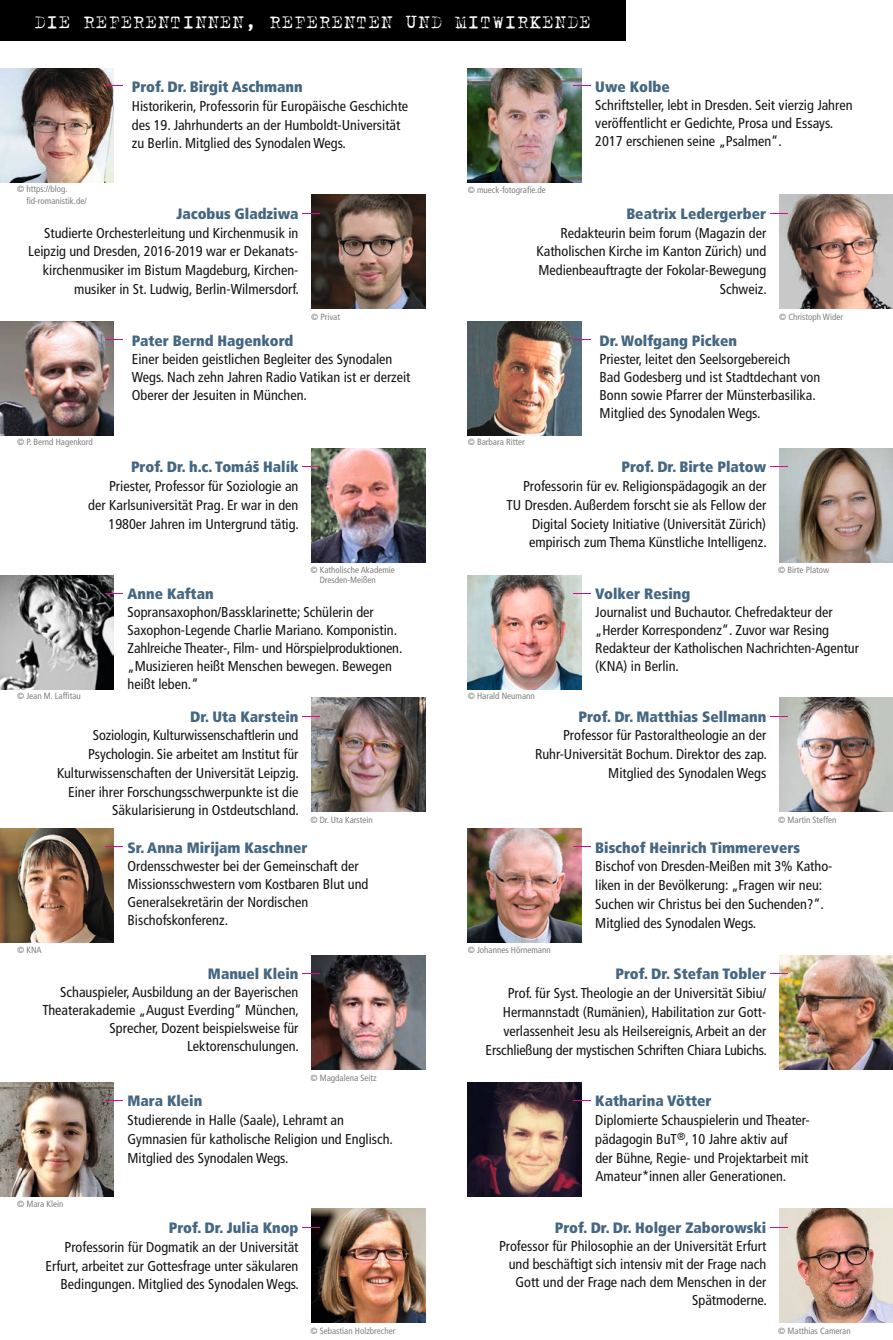
<style>
.page{position:relative;width:893px;height:1340px;background:#fff}
.page>*{position:absolute;margin:0;border:0;box-sizing:border-box;transform-origin:0 0}
.t1{font:21px "Trixie Text";letter-spacing:.04em;color:#fff}
.t2{font:900 condensed 15px "Frutiger LT Std";color:#456782}
.t3{font:condensed 14.25px/18.8px "Frutiger LT Std";color:#131413}
.t4{font:condensed 9px/9.8px "Frutiger LT Std";color:#818181}
</style>
<div class="page">
<div style="left:0;top:0;width:625px;height:40px;background:#000"></div>
<img style="left:0;top:1082px;width:114px;height:114px">
<img style="left:468px;top:1082px;width:114px;height:114px">
<img style="left:779px;top:1208px;width:114px;height:114px">
<img style="left:311px;top:448px;width:114px;height:114px">
<img style="left:779px;top:195px;width:114px;height:114px">
<img style="left:468px;top:321px;width:114px;height:114px">
<img style="left:468px;top:68px;width:114px;height:114px">
<img style="left:0;top:68px;width:114px;height:114px">
<img style="left:0;top:321px;width:114px;height:114px">
<img style="left:311px;top:195px;width:114px;height:114px">
<img style="left:0;top:828px;width:114px;height:114px">
<img style="left:311px;top:955px;width:114px;height:114px">
<img style="left:0;top:575px;width:114px;height:114px">
<img style="left:468px;top:575px;width:114px;height:114px">
<img style="left:779px;top:448px;width:114px;height:114px">
<img style="left:311px;top:697px;width:114px;height:114px">
<img style="left:779px;top:955px;width:114px;height:114px">
<img style="left:468px;top:828px;width:114px;height:114px">
<svg style="left:303px;top:213px;width:17px;height:1px"></svg>
<svg style="left:770px;top:213px;width:17px;height:1px"></svg>
<svg style="left:105px;top:339px;width:17px;height:1px"></svg>
<svg style="left:573px;top:339px;width:17px;height:1px"></svg>
<svg style="left:574px;top:85px;width:17px;height:1px"></svg>
<svg style="left:303px;top:466px;width:17px;height:1px"></svg>
<svg style="left:770px;top:466px;width:17px;height:1px"></svg>
<svg style="left:105px;top:593px;width:17px;height:1px"></svg>
<svg style="left:573px;top:593px;width:17px;height:1px"></svg>
<svg style="left:303px;top:716px;width:17px;height:1px"></svg>
<svg style="left:105px;top:846px;width:17px;height:1px"></svg>
<svg style="left:573px;top:846px;width:17px;height:1px"></svg>
<svg style="left:303px;top:973px;width:17px;height:1px"></svg>
<svg style="left:770px;top:973px;width:17px;height:1px"></svg>
<img style="left:779px;top:697px;width:114px;height:114px">
<img style="left:311px;top:1208px;width:114px;height:114px">
<svg style="left:105px;top:1100px;width:17px;height:1px"></svg>
<svg style="left:573px;top:1100px;width:17px;height:1px"></svg>
<svg style="left:770px;top:716px;width:17px;height:1px"></svg>
<h1 class="t1" style="left:34px;top:9px;width:311px">Die Referentinnen, REFERENTEN</h1>
<h1 class="t1" style="left:406px;top:9px;width:187px">und Mitwirkende</h1>
<p class="t2" style="left:132px;top:78px;width:172px">Prof. Dr. Birgit Aschmann</p>
<p class="t3" style="left:132px;top:97px;width:278px">Historikerin, Professorin für Europäische Geschichte des 19. Jahrhunderts an der Humboldt-Universität zu Berlin. Mitglied des Synodalen Wegs.</p>
<p class="t4" style="left:17px;top:184px;width:52px">© https://blog.</p>
<p class="t4" style="left:468px;top:185px;width:80px">© mueck-fotografie.de</p>
<p class="t4" style="left:26px;top:196px;width:62px">fid-romanistik.de/</p>
<p class="t2" style="left:595px;top:78px;width:76px">Uwe Kolbe</p>
<p class="t3" style="left:595px;top:96px;width:259px;line-height:18px">Schriftsteller, lebt in Dresden. Seit vierzig Jahren veröffentlicht er Gedichte, Prosa und Essays.<br>2017 erschienen seine „Psalmen“.</p>
<p class="t2" style="left:176px;top:204px;width:124px">Jacobus Gladziwa</p>
<p class="t3" style="left:28px;top:223px;width:272px;text-align:right">Studierte Orchesterleitung und Kirchenmusik in Leipzig und Dresden, 2016-2019 war er Dekanats&shy;kirchenmusiker im Bistum Magdeburg, Kirchen&shy;musiker in St. Ludwig, Berlin-Wilmersdorf.</p>
<p class="t2" style="left:626px;top:204px;width:141px">Beatrix Ledergerber</p>
<p class="t3" style="left:536px;top:223px;width:232px;text-align:right">Redakteurin beim forum (Magazin der<br>Katholischen Kirche im Kanton Zürich) und<br>Medienbeauftragte der Fokolar-Bewegung<br>Schweiz.</p>
<p class="t4" style="left:311px;top:312px;width:30px">© Privat</p>
<p class="t4" style="left:779px;top:312px;width:66px">© Christoph Wider</p>
<p class="t2" style="left:132px;top:331px;width:163px">Pater Bernd Hagenkord</p>
<p class="t3" style="left:132px;top:350px;width:280px;line-height:18px">Einer beiden geistlichen Begleiter des Synodalen<br>Wegs. Nach zehn Jahren Radio Vatikan ist er derzeit<br>Oberer der Jesuiten in München.</p>
<p class="t4" style="left:17px;top:437px;width:77px">© P. Bernd Hagenkord</p>
<p class="t4" style="left:468px;top:437px;width:59px">© Barbara Ritter</p>
<p class="t2" style="left:600px;top:331px;width:139px">Dr. Wolfgang Picken</p>
<p class="t3" style="left:600px;top:350px;width:222px;line-height:18px">Priester, leitet den Seelsorgebereich<br>Bad Godesberg und ist Stadtdechant von Bonn sowie Pfarrer der Münsterbasilika.<br>Mitglied des Synodalen Wegs.</p>
<p class="t2" style="left:131px;top:458px;width:169px">Prof. Dr. h.c. Tomáš Halík</p>
<p class="t3" style="left:88px;top:477px;width:212px;text-align:right">Priester, Professor für Soziologie an<br>der Karlsuniversität Prag. Er war in den<br>1980er Jahren im Untergrund tätig.</p>
<p class="t2" style="left:621px;top:458px;width:146px">Prof. Dr. Birte Platow</p>
<p class="t3" style="left:506px;top:477px;width:262px;text-align:right">Professorin für ev. Religionspädagogik an der TU Dresden. Außerdem forscht sie als Fellow der Digital Society Initiative (Universität Zürich) empirisch zum Thema Künstliche Intelligenz.</p>
<p class="t4" style="left:320px;top:565px;width:77px;text-indent:-9px">© Katholische Akademie<br>Dresden-Meißen</p>
<p class="t4" style="left:778px;top:565px;width:53px">© Birte Platow</p>
<p class="t2" style="left:128px;top:584px;width:88px">Anne Kaftan</p>
<p class="t3" style="left:128px;top:603px;width:276px;line-height:18px">Sopransaxophon/Bassklarinette; Schülerin der Saxophon-Legende Charlie Mariano. Komponistin.<br>Zahlreiche Theater-, Film- und Hörspielproduktionen. „Musizieren heißt Menschen bewegen. Bewegen heißt leben.“</p>
<p class="t4" style="left:17px;top:691px;width:65px">© Jean M. Laffitau</p>
<p class="t4" style="left:468px;top:691px;width:69px">© Harald Neumann</p>
<p class="t2" style="left:595px;top:584px;width:96px">Volker Resing</p>
<p class="t3" style="left:595px;top:603px;width:265px;line-height:18px">Journalist und Buchautor. Chefredakteur der „Herder Korrespondenz“. Zuvor war Resing Redakteur der Katholischen Nachrichten-Agentur (KNA) in Berlin.</p>
<p class="t2" style="left:190px;top:707px;width:110px">Dr. Uta Karstein</p>
<p class="t3" style="left:57px;top:726px;width:243px;text-align:right">Soziologin, Kulturwissenschaftlerin und Psychologin. Sie arbeitet am Institut für Kulturwissenschaften der Universität Leipzig.<br>Einer ihrer Forschungsschwerpunkte ist die Säkularisierung in Ostdeutschland.</p>
<p class="t2" style="left:578px;top:707px;width:189px">Prof. Dr. Matthias Sellmann</p>
<p class="t3" style="left:535px;top:726px;width:233px;text-align:right">Professor für Pastoraltheologie an der<br>Ruhr-Universität Bochum. Direktor des zap.<br>Mitglied des Synodalen Wegs</p>
<p class="t4" style="left:310px;top:814px;width:64px">© Dr. Uta Karstein</p>
<p class="t4" style="left:778px;top:814px;width:60px">© Martin Steffen</p>
<p class="t2" style="left:128px;top:838px;width:181px">Sr. Anna Mirijam Kaschner</p>
<p class="t3" style="left:128px;top:856px;width:242px;line-height:18px">Ordensschwester bei der Gemeinschaft der Missionsschwestern vom Kostbaren Blut und Generalsekretärin der Nordischen Bischofskonferenz.</p>
<p class="t4" style="left:17px;top:945px;width:26px">© KNA</p>
<p class="t4" style="left:468px;top:945px;width:85px">© Johannes Hörnemann</p>
<p class="t2" style="left:595px;top:838px;width:206px">Bischof Heinrich Timmerevers</p>
<p class="t3" style="left:595px;top:857px;width:239px">Bischof von Dresden-Meißen mit 3% Katho&shy;liken in der Bevölkerung: „Fragen wir neu:<br>Suchen wir Christus bei den Suchenden?“.<br>Mitglied des Synodalen Wegs.</p>
<p class="t2" style="left:208px;top:965px;width:92px">Manuel Klein</p>
<p class="t3" style="left:43px;top:983px;width:258px;line-height:18px;text-align:right">Schauspieler, Ausbildung an der Bayerischen Theaterakademie „August Everding“ München, Sprecher, Dozent beispielsweise für Lektorenschulungen.</p>
<p class="t4" style="left:310px;top:1072px;width:68px">© Magdalena Seitz</p>
<p class="t4" style="left:17px;top:1198px;width:48px">© Mara Klein</p>
<p class="t2" style="left:128px;top:1091px;width:76px">Mara Klein</p>
<p class="t3" style="left:128px;top:1110px;width:267px">Studierende in Halle (Saale), Lehramt an<br>Gymnasien für katholische Religion und Englisch.<br>Mitglied des Synodalen Wegs.</p>
<p class="t2" style="left:169px;top:1218px;width:131px">Prof. Dr. Julia Knop</p>
<p class="t3" style="left:46px;top:1237px;width:255px;text-align:right">Professorin für Dogmatik an der Universität<br>Erfurt, arbeitet zur Gottesfrage unter säkularen<br>Bedingungen. Mitglied des Synodalen Wegs.</p>
<p class="t2" style="left:615px;top:965px;width:152px">Prof. Dr. Stefan Tobler</p>
<p class="t3" style="left:486px;top:984px;width:283px;text-align:right">Prof. für Syst. Theologie an der Universität Sibiu/ Hermannstadt (Rumänien), Habilitation zur Gott&shy;verlassenheit Jesu als Heilsereignis, Arbeit an der Erschließung der mystischen Schriften Chiara Lubichs.</p>
<p class="t2" style="left:595px;top:1091px;width:118px">Katharina Vötter</p>
<p class="t3" style="left:595px;top:1110px;width:215px">Diplomierte Schauspielerin und Theater&shy;pädagogin BuT<sup>®</sup>, 10 Jahre aktiv auf der Bühne, Regie- und Projektarbeit mit Amateur*innen aller Generationen.</p>
<p class="t2" style="left:555px;top:1218px;width:213px">Prof. Dr. Dr. Holger Zaborowski</p>
<p class="t3" style="left:499px;top:1237px;width:269px;line-height:18px;text-align:right">Professor für Philosophie an der Universität Erfurt und beschäftigt sich intensiv mit der Frage nach Gott und der Frage nach dem Menschen in der Spätmoderne.</p>
<p class="t4" style="left:310px;top:1325px;width:86px">© Sebastian Holzbrecher</p>
<p class="t4" style="left:778px;top:1325px;width:74px">© Matthias Cameran</p>
</div>
